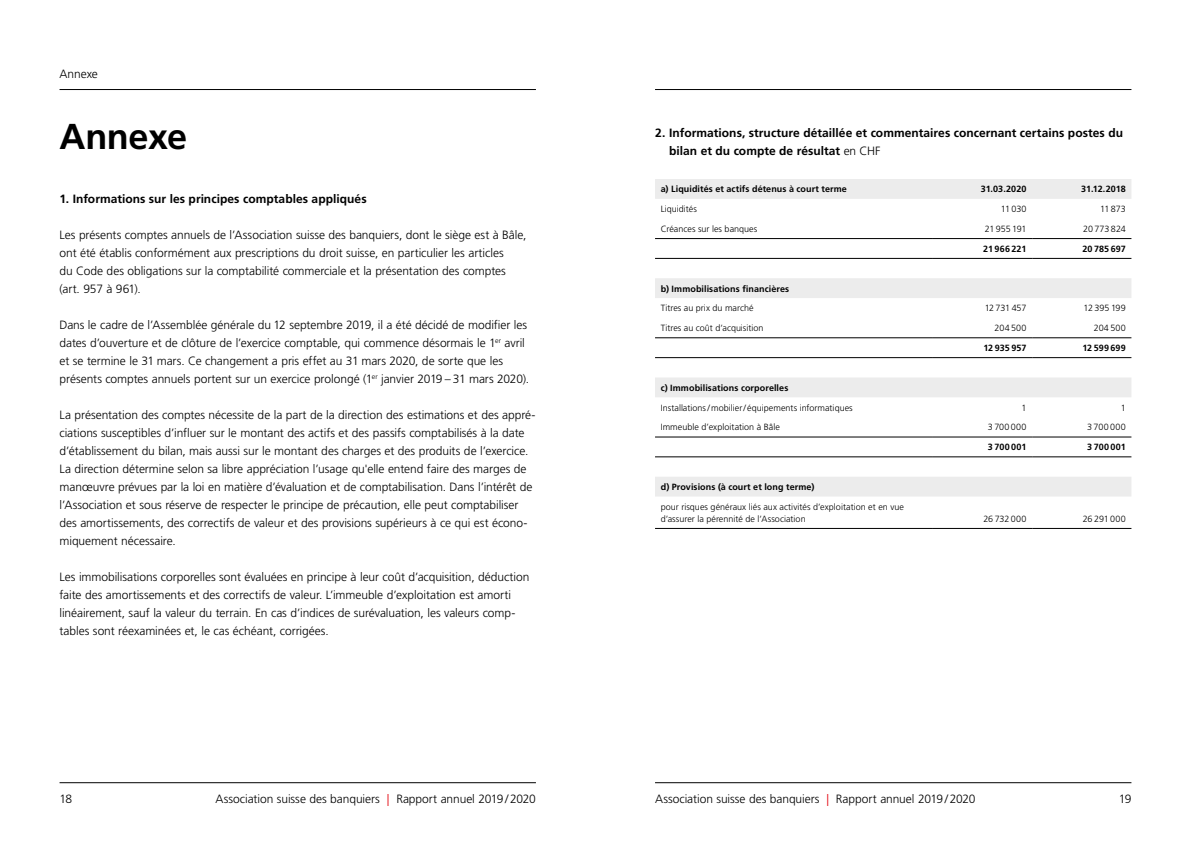
<style>
.page{position:relative;width:1191px;height:842px;background:#fff}
.page>*{position:absolute;margin:0;border:0;box-sizing:border-box;transform-origin:0 0}
.HEAD{font:700 36px "Frutiger LT Std";letter-spacing:-.015em;color:#000}
.BODY{font:300 12px/18px "Frutiger LT Std";letter-spacing:-.005em;color:#000}
.SUBHEAD_BODY___BOLD{font:700 12px/18px "Frutiger LT Std";color:#000}
._09a___Page_Header{font:300 12px "Frutiger LT Std";color:#000}
.TABLE_BODY{font:300 9px/12px "Frutiger LT Std";letter-spacing:.005em;color:#000}
.TABLE_BODY-2{font:700 9px "Frutiger LT Std";letter-spacing:.01em;color:#000}
.TABLE__BODY{font:300 9px "Frutiger LT Std";letter-spacing:-.01em;color:#000}
.TABLE__BODY-2{font:700 9px "Frutiger LT Std";letter-spacing:.01em;color:#000}
._07d___Table_Body_Bo{font:700 9px "Frutiger LT Std";color:#000}
.s1{font-weight:300}
.s2{color:#e3000b}
</style>
<div class="page">
<svg style="left:655px;top:179px;width:476px;height:317px"></svg>
<hr style="left:655px;top:238px;width:278px;height:1px;background:#000">
<hr style="left:933px;top:238px;width:99px;height:1px;background:#000">
<hr style="left:1032px;top:238px;width:99px;height:1px;background:#000">
<hr style="left:655px;top:258px;width:278px;height:1px;background:#000">
<hr style="left:933px;top:258px;width:99px;height:1px;background:#000">
<hr style="left:1032px;top:258px;width:99px;height:1px;background:#000">
<hr style="left:655px;top:337px;width:278px;height:1px;background:#000">
<hr style="left:933px;top:337px;width:99px;height:1px;background:#000">
<hr style="left:1032px;top:337px;width:99px;height:1px;background:#000">
<hr style="left:655px;top:357px;width:278px;height:1px;background:#000">
<hr style="left:933px;top:357px;width:99px;height:1px;background:#000">
<hr style="left:1032px;top:357px;width:99px;height:1px;background:#000">
<hr style="left:655px;top:437px;width:278px;height:1px;background:#000">
<hr style="left:933px;top:437px;width:99px;height:1px;background:#000">
<hr style="left:1032px;top:437px;width:99px;height:1px;background:#000">
<hr style="left:655px;top:457px;width:278px;height:1px;background:#000">
<hr style="left:933px;top:457px;width:99px;height:1px;background:#000">
<hr style="left:1032px;top:457px;width:99px;height:1px;background:#000">
<hr style="left:655px;top:528px;width:278px;height:1px;background:#000">
<hr style="left:933px;top:528px;width:99px;height:1px;background:#000">
<hr style="left:1032px;top:528px;width:99px;height:1px;background:#000">
<hr style="left:655px;top:89px;width:476px;height:1px;background:#000">
<hr style="left:655px;top:782px;width:476px;height:1px;background:#000">
<hr style="left:60px;top:782px;width:476px;height:1px;background:#000">
<hr style="left:60px;top:89px;width:476px;height:1px;background:#000">
<p class="_09a___Page_Header" style="left:60px;top:67px;width:40px">Annexe</p>
<p class="HEAD" style="left:60px;top:116px;width:129px">Annexe</p>
<p class="SUBHEAD_BODY___BOLD" style="left:669px;top:124px;width:455px;text-indent:-14px">2. Informations, structure détaillée et commentaires concernant certains postes du bilan et du compte de résultat <span class="s1">en CHF</span></p>
<p class="TABLE__BODY-2" style="left:660px;top:184px;width:188px">a) Liquidités et actifs détenus à court terme</p>
<p class="_07d___Table_Body_Bo" style="left:980px;top:184px;width:47px">31.03.2020</p>
<p class="_07d___Table_Body_Bo" style="left:1081px;top:184px;width:46px">31.12.2018</p>
<p class="TABLE_BODY" style="left:660px;top:203px;width:38px">Liquidités</p>
<p class="TABLE__BODY" style="left:1001px;top:204px;width:27px">11 030</p>
<p class="TABLE__BODY" style="left:1100px;top:204px;width:27px">11 873</p>
<p class="TABLE_BODY" style="left:660px;top:223px;width:98px">Créances sur les banques</p>
<p class="TABLE__BODY" style="left:984px;top:224px;width:43px">21 955 191</p>
<p class="TABLE__BODY" style="left:1083px;top:224px;width:44px">20 773 824</p>
<p class="TABLE__BODY-2" style="left:983px;top:243px;width:45px">21 966 221</p>
<p class="TABLE__BODY-2" style="left:1082px;top:243px;width:45px">20 785 697</p>
<p class="TABLE_BODY-2" style="left:660px;top:283px;width:130px">b) Immobilisations financières</p>
<p class="TABLE_BODY" style="left:660px;top:302px;width:94px">Titres au prix du marché</p>
<p class="TABLE__BODY" style="left:984px;top:303px;width:43px">12 731 457</p>
<p class="TABLE__BODY" style="left:1083px;top:303px;width:44px">12 395 199</p>
<p class="TABLE_BODY" style="left:660px;top:322px;width:104px">Titres au coût d’acquisition</p>
<p class="TABLE__BODY" style="left:994px;top:323px;width:33px">204 500</p>
<p class="TABLE__BODY" style="left:1093px;top:323px;width:33px">204 500</p>
<p class="TABLE__BODY-2" style="left:983px;top:343px;width:45px">12 935 957</p>
<p class="TABLE__BODY-2" style="left:1082px;top:343px;width:45px">12 599 699</p>
<p class="TABLE_BODY-2" style="left:660px;top:382px;width:129px">c) Immobilisations corporelles</p>
<p class="TABLE_BODY" style="left:660px;top:402px;width:194px">Installations /mobilier/ équipements informatiques</p>
<p class="TABLE__BODY" style="left:1021px;top:402px;width:7px">1</p>
<p class="TABLE__BODY" style="left:1120px;top:402px;width:7px">1</p>
<p class="TABLE_BODY" style="left:660px;top:421px;width:121px">Immeuble d’exploitation à Bâle</p>
<p class="TABLE__BODY" style="left:988px;top:422px;width:40px">3 700 000</p>
<p class="TABLE__BODY" style="left:1087px;top:422px;width:40px">3 700 000</p>
<p class="TABLE__BODY-2" style="left:988px;top:442px;width:40px">3 700 001</p>
<p class="TABLE__BODY-2" style="left:1087px;top:442px;width:40px">3 700 001</p>
<p class="TABLE_BODY-2" style="left:660px;top:482px;width:155px">d) Provisions (à court et long terme)</p>
<p class="TABLE_BODY" style="left:660px;top:501px;width:245px">pour risques généraux liés aux activités d’exploitation et en vue d’assurer la pérennité de l’Association</p>
<p class="SUBHEAD_BODY___BOLD" style="left:60px;top:190px;width:309px">1. Informations sur les principes comptables appliqués</p>
<p class="BODY" style="left:60px;top:226px;width:468px">Les présents comptes annuels de l’Association suisse des banquiers, dont le siège est à Bâle, ont été établis conformément aux prescriptions du droit suisse, en particulier les articles<br>du Code des obligations sur la comptabilité commerciale et la présentation des comptes (art. 957 à 961).</p>
<p class="BODY" style="left:60px;top:316px;width:471px">Dans le cadre de l’Assemblée générale du 12 septembre 2019, il a été décidé de modifier les dates d’ouverture et de clôture de l’exercice comptable, qui commence désormais le 1<sup>er</sup> avril et se termine le 31 mars. Ce changement a pris effet au 31 mars 2020, de sorte que les présents comptes annuels portent sur un exercice prolongé (1<sup>er</sup> janvier 2019 – 31 mars 2020).</p>
<p class="BODY" style="left:60px;top:406px;width:477px">La présentation des comptes nécessite de la part de la direction des estimations et des appré&shy;ciations susceptibles d’influer sur le montant des actifs et des passifs comptabilisés à la date d’établissement du bilan, mais aussi sur le montant des charges et des produits de l’exercice.<br>La direction détermine selon sa libre appréciation l’usage qu'elle entend faire des marges de manœuvre prévues par la loi en matière d’évaluation et de comptabilisation. Dans l’intérêt de l’Association et sous réserve de respecter le principe de précaution, elle peut comptabiliser des amortissements, des correctifs de valeur et des provisions supérieurs à ce qui est écono&shy;miquement nécessaire.</p>
<p class="BODY" style="left:60px;top:568px;width:471px">Les immobilisations corporelles sont évaluées en principe à leur coût d’acquisition, déduction faite des amortissements et des correctifs de valeur. L’immeuble d’exploitation est amorti linéairement, sauf la valeur du terrain. En cas d’indices de surévaluation, les valeurs comp&shy;tables sont réexaminées et, le cas échéant, corrigées.</p>
<p class="TABLE__BODY" style="left:983px;top:514px;width:45px">26 732 000</p>
<p class="TABLE__BODY" style="left:1082px;top:514px;width:45px">26 291 000</p>
<p class="BODY" style="left:60px;top:790px;width:14px">18</p>
<p class="BODY" style="left:215px;top:790px;width:322px">Association suisse des banquiers <span class="s2">|</span> Rapport annuel 2019/2020</p>
<p class="BODY" style="left:655px;top:790px;width:322px">Association suisse des banquiers <span class="s2">|</span> Rapport annuel 2019/2020</p>
<p class="BODY" style="left:1118px;top:790px;width:14px">19</p>
</div>
